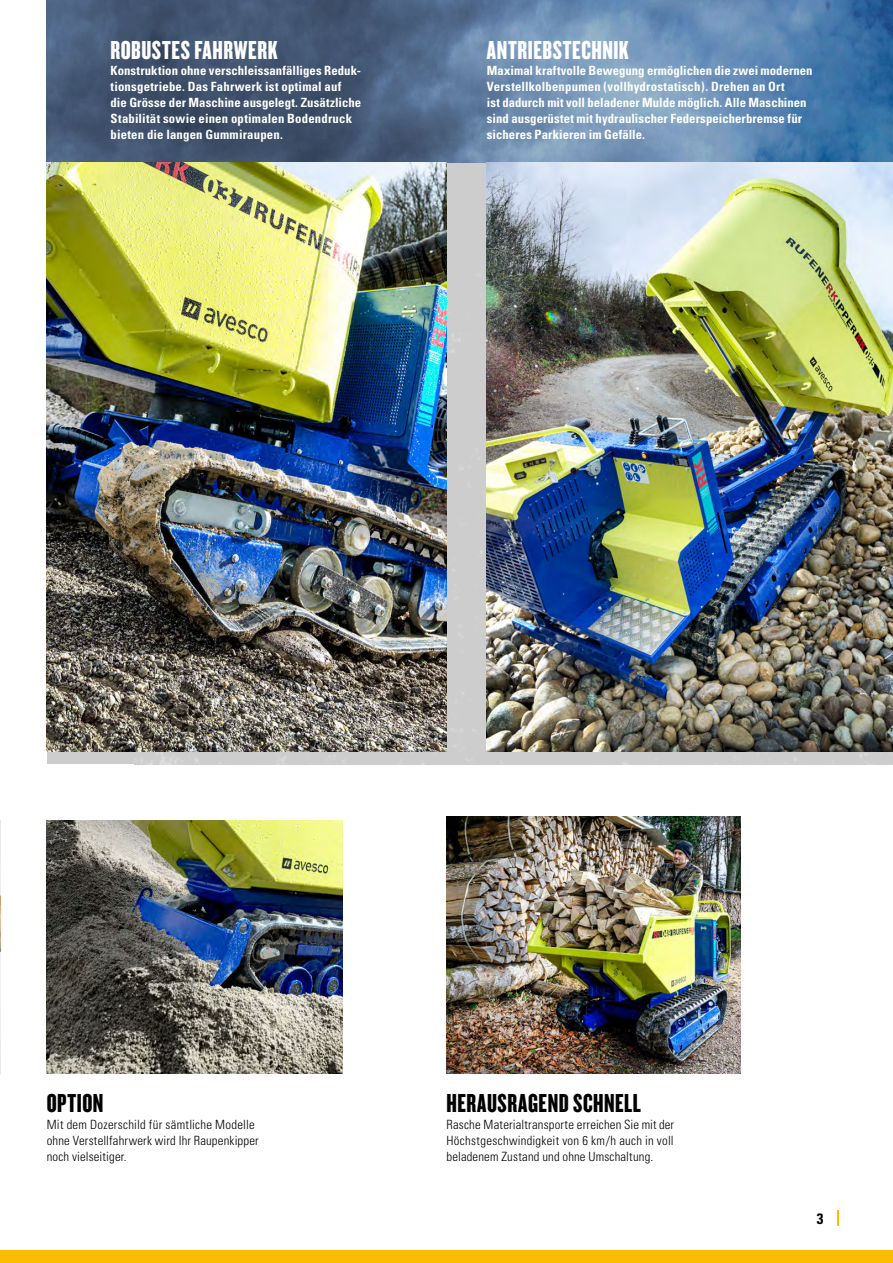
<style>
.page{position:relative;width:893px;height:1263px;background:#fff}
.page>*{position:absolute;margin:0;border:0;box-sizing:border-box;transform-origin:0 0}
.t1{font:27px "Knockout HTF68 Full Featherwt";letter-spacing:.02em;color:#fff}
.t2{font:27px "Knockout HTF68 Full Featherwt";letter-spacing:.02em;color:#000}
.t3{font:700 condensed 15px "Univers";color:#000}
.t4{font:700 condensed 12.75px/16px "Univers";letter-spacing:.01em;color:#fff}
.t5{font:300 condensed 12.75px/16px "Univers";letter-spacing:.015em;color:#000}
</style>
<div class="page">
<svg style="left:837px;top:1211px;width:2px;height:15px"></svg>
<div style="left:0;top:1250px;width:893px;height:13px;background:#fcbc00"></div>
<div style="left:135px;top:162px;width:758px;height:602px;background:#cdcdcd"></div>
<img style="left:47px;top:0;width:846px;height:162px">
<img style="left:47px;top:162px;width:399px;height:590px">
<img style="left:47px;top:820px;width:295px;height:253px">
<img style="left:446px;top:816px;width:295px;height:257px">
<hr style="left:0;top:820px;width:1px;height:253px;background:#eeeeed">
<img style="left:0;top:895px;width:1px;height:57px">
<img style="left:487px;top:162px;width:406px;height:590px">
<h1 class="t1" style="left:111px;top:36px;width:169px">ROBUSTES FAHRWERK</h1>
<p class="t4" style="left:111px;top:62px;width:252px">Konstruktion ohne verschleissanfälliges Reduk&shy;tionsgetriebe. Das Fahrwerk ist optimal auf<br>die Grösse der Maschine ausgelegt. Zusätzliche Stabilität sowie einen optimalen Bodendruck bieten die langen Gummiraupen.</p>
<h1 class="t1" style="left:487px;top:36px;width:143px">ANTRIEBSTECHNIK</h1>
<p class="t4" style="left:487px;top:62px;width:327px">Maximal kraftvolle Bewegung ermöglichen die zwei modernen Verstellkolbenpumen (vollhydrostatisch). Drehen an Ort<br>ist dadurch mit voll beladener Mulde möglich. Alle Maschinen sind ausgerüstet mit hydraulischer Federspeicherbremse für sicheres Parkieren im Gefälle.</p>
<h1 class="t2" style="left:47px;top:1090px;width:58px">OPTION</h1>
<p class="t5" style="left:47px;top:1116px;width:213px">Mit dem Dozerschild für sämtliche Modelle ohne Verstellfahrwerk wird Ihr Raupenkipper noch vielseitiger.</p>
<h1 class="t2" style="left:446px;top:1090px;width:196px">HERAUSRAGEND SCHNELL</h1>
<p class="t5" style="left:446px;top:1116px;width:229px;text-align:justify">Rasche Materialtransporte erreichen Sie mit der Höchstgeschwindigkeit von 6 km/h auch in voll beladenem Zustand und ohne Umschaltung.</p>
<p class="t3" style="left:817px;top:1209px;width:8px">3</p>
</div>
